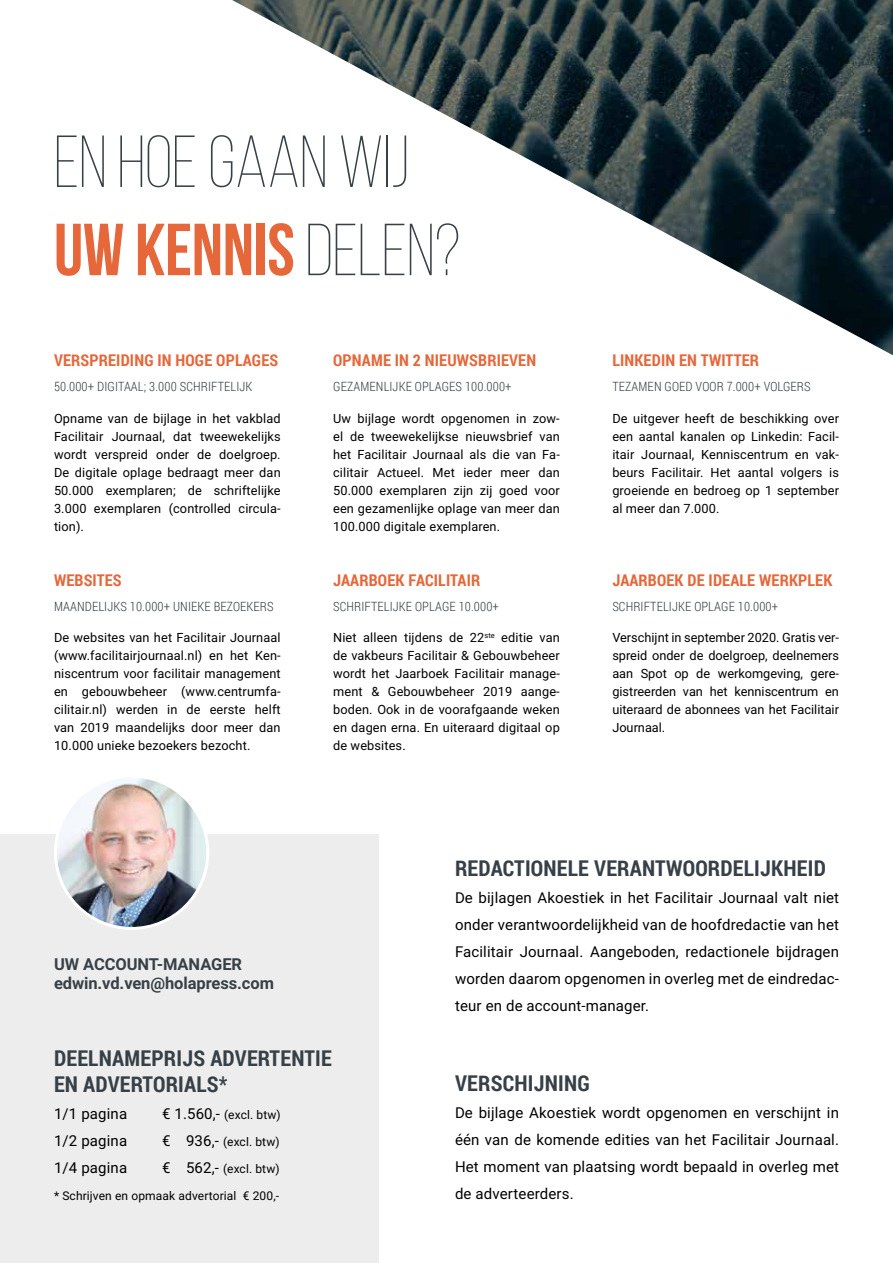
<style>
.page{position:relative;width:893px;height:1263px;background:#fff}
.page>*{position:absolute;margin:0;border:0;box-sizing:border-box;transform-origin:0 0}
.t1{font:300 73.5px/88.2px "Bebas Neue";letter-spacing:-.005em;color:#384047}
.t2{font:700 21.75px/26.1px "Roboto Condensed";letter-spacing:.01em;color:#384047}
.t3{font:700 16.5px/19.8px "Roboto";letter-spacing:-.005em;color:#384047}
.t4{font:700 16.2px "Roboto Condensed";letter-spacing:.01em;color:#e5673a}
.t5{font:15px/27px "Roboto";letter-spacing:.01em;color:#000;text-align:justify}
.t6{font:12.75px/18px "Roboto";letter-spacing:.01em;color:#000;text-align:justify}
.t7{font:300 12.75px "Roboto Condensed";letter-spacing:.01em;color:#384047}
.t8{font:12px "Roboto";letter-spacing:.01em;color:#000}
.s1{font-weight:700;color:#e5673a}
.s2{font-size:15px}
</style>
<div class="page">
<div style="left:0;top:834px;width:378px;height:429px;background:#ededed"></div>
<img style="left:232px;top:0;width:661px;height:355px">
<img style="left:55px;top:776px;width:153px;height:152px;border-radius:76px">
<div style="left:54px;top:774px;width:155px;height:156px;border:3px solid #fff;border-radius:50%"></div>
<h1 class="t1" style="left:54px;top:117px;width:408px">EN HOE GAAN WIJ<br><span class="s1">UW KENNIS</span> DELEN?</h1>
<p class="t4" style="left:54px;top:348px;width:226px">VERSPREIDING IN HOGE OPLAGES</p>
<p class="t7" style="left:54px;top:378px;width:200px">50.000+ DIGITAAL; 3.000 SCHRIFTELIJK</p>
<p class="t6" style="left:54px;top:408px;width:228px">Opname van de bijlage in het vakblad Facilitair Journaal, dat tweewekelijks wordt verspreid onder de doelgroep.<br>De digitale oplage bedraagt meer dan 50.000 exemplaren; de schriftelijke 3.000 exemplaren (controlled circula&shy;tion).</p>
<p class="t4" style="left:54px;top:568px;width:69px">WEBSITES</p>
<p class="t7" style="left:54px;top:598px;width:221px">MAANDELIJKS 10.000+ UNIEKE BEZOEKERS</p>
<p class="t6" style="left:54px;top:628px;width:228px">De websites van het Facilitair Journaal (www.facilitairjournaal.nl) en het Ken&shy;niscentrum voor facilitair management en gebouwbeheer (www.centrumfa&shy;cilitair.nl) werden in de eerste helft van 2019 maandelijks door meer dan 10.000 unieke bezoekers bezocht.</p>
<p class="t3" style="left:54px;top:953px;width:221px">UW ACCOUNT-MANAGER edwin.vd.ven@holapress.com</p>
<p class="t4" style="left:333px;top:348px;width:205px">OPNAME IN 2 NIEUWSBRIEVEN</p>
<p class="t7" style="left:333px;top:378px;width:180px">GEZAMENLIJKE OPLAGES 100.000+</p>
<p class="t6" style="left:333px;top:409px;width:228px">Uw bijlage wordt opgenomen in zow&shy;el de tweewekelijkse nieuwsbrief van het Facilitair Journaal als die van Fa&shy;cilitair Actueel. Met ieder meer dan 50.000 exemplaren zijn zij goed voor een gezamenlijke oplage van meer dan 100.000 digitale exemplaren.</p>
<p class="t6" style="left:612px;top:409px;width:228px">De uitgever heeft de beschikking over een aantal kanalen op Linkedin: Facil&shy;itair Journaal, Kenniscentrum en vak&shy;beurs Facilitair. Het aantal volgers is groeiende en bedroeg op 1 september al meer dan 7.000.</p>
<p class="t4" style="left:612px;top:349px;width:148px">LINKEDIN EN TWITTER</p>
<p class="t7" style="left:612px;top:378px;width:200px">TEZAMEN GOED VOOR 7.000+ VOLGERS</p>
<p class="t4" style="left:333px;top:569px;width:149px">JAARBOEK FACILITAIR</p>
<p class="t7" style="left:333px;top:598px;width:167px">SCHRIFTELIJKE OPLAGE 10.000+</p>
<p class="t6" style="left:333px;top:628px;width:228px">Niet alleen tijdens de 22<sup>ste</sup> editie van de vakbeurs Facilitair &amp; Gebouwbeheer wordt het Jaarboek Facilitair manage&shy;ment &amp; Gebouwbeheer 2019 aange&shy;boden. Ook in de voorafgaande weken en dagen erna. En uiteraard digitaal op de websites.</p>
<p class="t4" style="left:612px;top:568px;width:222px">JAARBOEK DE IDEALE WERKPLEK</p>
<p class="t7" style="left:612px;top:598px;width:167px">SCHRIFTELIJKE OPLAGE 10.000+</p>
<p class="t6" style="left:612px;top:628px;width:228px">Verschijnt in september 2020. Gratis ver&shy;spreid onder de doelgroep, deelnemers aan Spot op de werkomgeving, gere&shy;gistreerden van het kenniscentrum en uiteraard de abonnees van het Facilitair Journaal.</p>
<h2 class="t2" style="left:455px;top:854px;width:372px">REDACTIONELE VERANTWOORDELIJKHEID</h2>
<p class="t5" style="left:455px;top:884px;width:386px">De bijlagen Akoestiek in het Facilitair Journaal valt niet onder verantwoordelijkheid van de hoofdredactie van het Facilitair Journaal. Aangeboden, redactionele bijdragen worden daarom opgenomen in overleg met de eindredac&shy;teur en de account-manager.</p>
<h2 class="t2" style="left:54px;top:1044px;width:279px">DEELNAMEPRIJS ADVERTENTIE<br>EN ADVERTORIALS*</h2>
<p class="t5" style="left:54px;top:1099px;width:75px">1/1 pagina</p>
<p class="t8" style="left:162px;top:1106px;width:120px"><span class="s2">€ 1.560,-</span> (excl. btw)</p>
<p class="t5" style="left:54px;top:1126px;width:75px">1/2 pagina</p>
<p class="t8" style="left:162px;top:1133px;width:119px"><span class="s2">€ 936,-</span> (excl. btw)</p>
<p class="t5" style="left:54px;top:1153px;width:75px">1/4 pagina</p>
<p class="t8" style="left:162px;top:1160px;width:119px"><span class="s2">€ 562,-</span> (excl. btw)</p>
<p class="t8" style="left:54px;top:1187px;width:227px">* Schrijven en opmaak advertorial € 200,-</p>
<h2 class="t2" style="left:455px;top:1069px;width:136px">VERSCHIJNING</h2>
<p class="t5" style="left:455px;top:1099px;width:386px">De bijlage Akoestiek wordt opgenomen en verschijnt in één van de komende edities van het Facilitair Journaal.<br>Het moment van plaatsing wordt bepaald in overleg met de adverteerders.</p>
</div>
